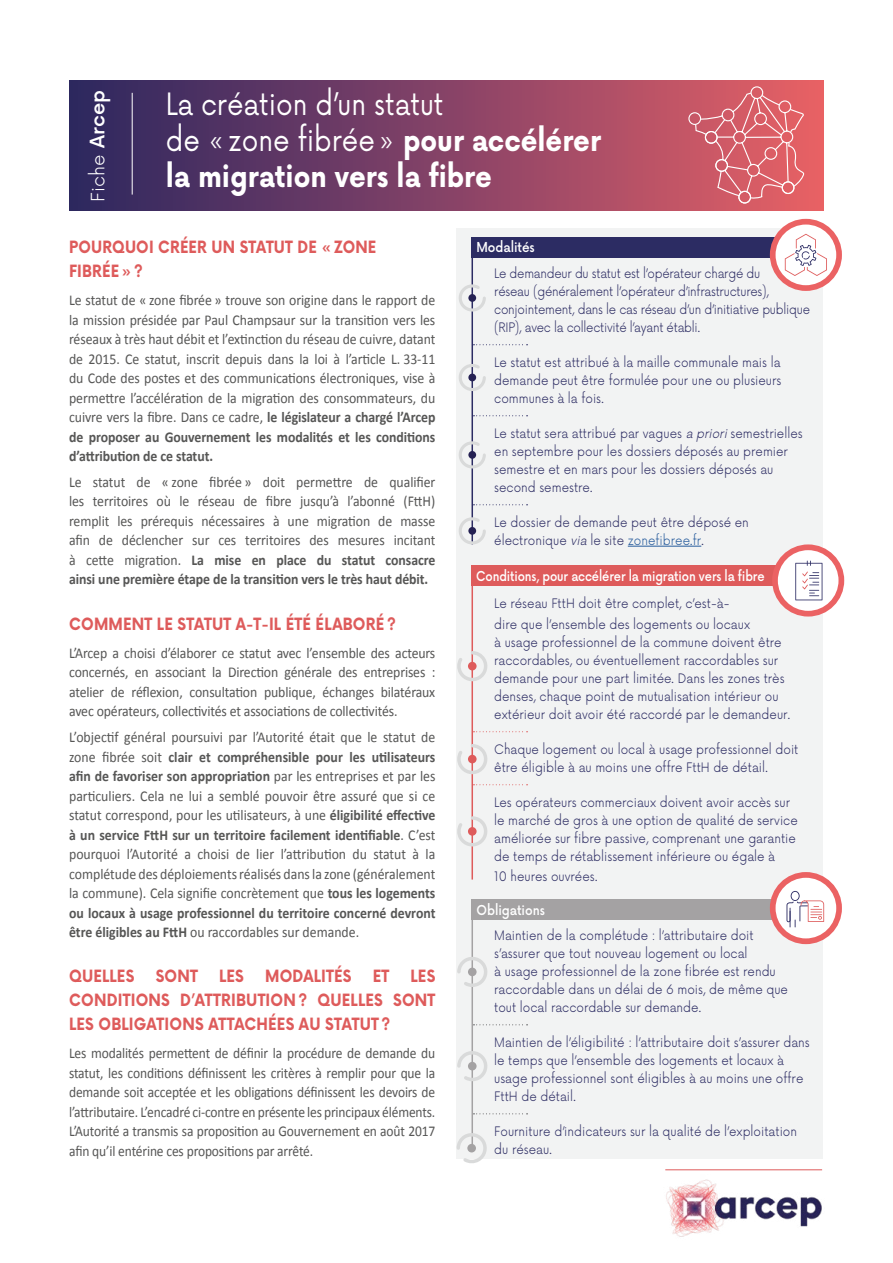
<style>
.page{position:relative;width:893px;height:1263px;background:#fff}
.page>*{position:absolute;margin:0;border:0;box-sizing:border-box;transform-origin:0 0}
.t1{font:700 30px/36px "Now Alt";color:#fff;scale:.88 1}
.t2{font:300 18px "Now Alt";color:#fff}
.t3{font:700 16.5px/24px "Now Alt";letter-spacing:.01em;color:#de5b5b;text-align:justify;scale:.89 1}
.t4{font:700 16.5px/24px "Now Alt";letter-spacing:.01em;color:#de5b5b;scale:.88 1}
.t5{font:15px/19.5px "Calibri";letter-spacing:-.01em;color:#565655;text-align:justify;scale:.92 1}
.t6{font:15px/19.5px "Calibri";letter-spacing:-.01em;color:#565655;text-align:justify;scale:.9 1}
.t7{font:500 13.35px "Now Alt";letter-spacing:-.01em;color:#fff;scale:.86 1}
.t8{font:500 13.35px "Now Alt";letter-spacing:-.01em;color:#fff;scale:.9 1}
.t9{font:300 12.75px/18px "Now Alt";color:#2c2c63;scale:.92 1}
.t10{font:300 12.75px/18px "Now Alt";letter-spacing:-.02em;color:#2c2c63;scale:.91 1}
.s1{font-weight:400}
.s2{font-weight:500;font-size:19.5px}
.s3{font-weight:700}
.s4{font-style:italic}
.s5{color:#255a9c}
</style>
<div class="page">
<img style="left:666px;top:1179px;width:156px;height:58px">
<hr style="left:665px;top:1169px;width:157px;height:1px;background:#de5b5b">
<div style="left:69px;top:80px;width:754px;height:130px;background:linear-gradient(to right,#2a2762,#e66067)"></div>
<hr style="left:132px;top:93px;width:1px;height:102px;background:#fff">
<div style="left:457px;top:228px;width:366px;height:931px;background:#f2f3f3"></div>
<div style="left:471px;top:899px;width:343px;height:20px;background:#a4a2a3"></div>
<svg style="left:473px;top:1024px;width:55px;height:1px"></svg>
<svg style="left:473px;top:1113px;width:55px;height:1px"></svg>
<div style="left:471px;top:237px;width:343px;height:20px;background:#2c2c63"></div>
<svg style="left:473px;top:344px;width:55px;height:1px"></svg>
<svg style="left:473px;top:415px;width:55px;height:1px"></svg>
<svg style="left:473px;top:504px;width:55px;height:1px"></svg>
<hr style="left:628px;top:546px;width:73px;height:1px;background:#255a9c">
<hr style="left:471px;top:239px;width:2px;height:305px;background:#2c2c63">
<svg style="left:456px;top:281px;width:30px;height:35px"></svg>
<div style="left:468px;top:294px;width:8px;height:8px;background:#252153;border-radius:50%"></div>
<svg style="left:456px;top:361px;width:30px;height:34px"></svg>
<div style="left:468px;top:374px;width:8px;height:7px;background:#252153;border-radius:50%"></div>
<svg style="left:456px;top:438px;width:30px;height:35px"></svg>
<div style="left:468px;top:451px;width:8px;height:8px;background:#252153;border-radius:50%"></div>
<svg style="left:456px;top:514px;width:30px;height:35px"></svg>
<div style="left:468px;top:527px;width:8px;height:8px;background:#252153;border-radius:50%"></div>
<div style="left:471px;top:565px;width:343px;height:21px;background:#de5b5b"></div>
<svg style="left:473px;top:731px;width:55px;height:1px"></svg>
<hr style="left:471px;top:567px;width:2px;height:312px;background:#de5b5b">
<hr style="left:471px;top:901px;width:2px;height:247px;background:#a4a2a3">
<svg style="left:456px;top:649px;width:31px;height:37px"></svg>
<div style="left:468px;top:662px;width:9px;height:8px;background:#de5b5b;border-radius:50%"></div>
<svg style="left:456px;top:742px;width:72px;height:43px"></svg>
<div style="left:468px;top:755px;width:9px;height:8px;background:#de5b5b;border-radius:50%"></div>
<svg style="left:456px;top:814px;width:31px;height:37px"></svg>
<div style="left:468px;top:827px;width:9px;height:9px;background:#de5b5b;border-radius:50%"></div>
<svg style="left:456px;top:952px;width:31px;height:39px"></svg>
<div style="left:468px;top:968px;width:9px;height:8px;background:#a4a2a3;border-radius:50%"></div>
<svg style="left:456px;top:1046px;width:31px;height:39px"></svg>
<div style="left:468px;top:1062px;width:9px;height:8px;background:#a4a2a3;border-radius:50%"></div>
<svg style="left:456px;top:1128px;width:31px;height:35px"></svg>
<div style="left:467px;top:1144px;width:9px;height:8px;background:#a4a2a3;border-radius:50%"></div>
<svg style="left:773px;top:222px;width:66px;height:66px"></svg>
<div style="left:770px;top:219px;width:72px;height:72px;border:6px solid #eb6263;border-radius:50%"></div>
<svg style="left:785px;top:234px;width:42px;height:42px"></svg>
<svg style="left:773px;top:875px;width:66px;height:66px;fill:#fff"></svg>
<div style="left:770px;top:872px;width:72px;height:72px;border:6px solid #eb6263;border-radius:50%"></div>
<svg style="left:786px;top:891px;width:38px;height:36px"></svg>
<svg style="left:775px;top:547px;width:66px;height:67px;fill:#fff"></svg>
<div style="left:772px;top:544px;width:72px;height:72px;border:6px solid #eb6263;border-radius:50%"></div>
<svg style="left:795px;top:561px;width:27px;height:39px"></svg>
<div style="left:738px;top:191px;width:13px;height:13px;border:1px solid #fff;border-radius:50%"></div>
<svg style="left:688px;top:86px;width:117px;height:113px"></svg>
<h1 class="t1" style="left:166px;top:85px;width:496px"><span class="s1">La création d’un statut<br>de «zone fibrée»</span> pour accélérer la migration vers la fibre</h1>
<p class="t2" style="left:84px;top:202px;width:113px;rotate:-90deg">Fiche <span class="s2">Arcep</span></p>
<p class="t4" style="left:69px;top:235px;width:351px">POURQUOI CRÉER UN STATUT DE «ZONE<br>FIBRÉE»?</p>
<p class="t5" style="left:69px;top:290px;width:400px">Le statut de « zone fibrée » trouve son origine dans le rapport de la mission présidée par Paul Champsaur sur la transition vers les réseaux à très haut débit et l’extinction du réseau de cuivre, datant de 2015. Ce statut, inscrit depuis dans la loi à l’article L. 33-11 du Code des postes et des communications électroniques, vise à permettre l’accélération de la migration des consommateurs, du cuivre vers la fibre. Dans ce cadre, <span class="s3">le législateur a chargé l’Arcep de proposer au Gouvernement les modalités et les conditions d’attribution de ce statut.</span></p>
<p class="t5" style="left:69px;top:472px;width:400px">Le statut de « zone fibrée » doit permettre de qualifier les territoires où le réseau de fibre jusqu’à l’abonné (FttH) remplit les prérequis nécessaires à une migration de masse afin de déclencher sur ces territoires des mesures incitant à cette migration. <span class="s3">La mise en place du statut consacre ainsi une première étape de la transition vers le très haut débit.</span></p>
<p class="t3" style="left:69px;top:611px;width:369px">COMMENT LE STATUT A-T-IL ÉTÉ ÉLABORÉ?</p>
<p class="t5" style="left:69px;top:643px;width:400px">L’Arcep a choisi d’élaborer ce statut avec l’ensemble des acteurs concernés, en associant la Direction générale des entreprises : atelier de réflexion, consultation publique, échanges bilatéraux avec opérateurs, collectivités et associations de collectivités.</p>
<p class="t5" style="left:69px;top:727px;width:400px">L’objectif général poursuivi par l’Autorité était que le statut de zone fibrée soit <span class="s3">clair et compréhensible pour les utilisateurs afin de favoriser son appropriation</span> par les entreprises et par les particuliers. Cela ne lui a semblé pouvoir être assuré que si ce statut correspond, pour les utilisateurs, à une <span class="s3">éligibilité effective à un service FttH sur un territoire facilement identifiable</span>. C’est pourquoi l’Autorité a choisi de lier l’attribution du statut à la complétude des déploiements réalisés dans la zone (généralement la commune). Cela signifie concrètement que <span class="s3">tous les logements ou locaux à usage professionnel du territoire concerné devront être éligibles au FttH</span> ou raccordables sur demande.</p>
<p class="t3" style="left:69px;top:964px;width:75px">QUELLES</p>
<p class="t3" style="left:156px;top:964px;width:49px">SONT</p>
<p class="t3" style="left:219px;top:964px;width:29px">LES</p>
<p class="t3" style="left:265px;top:964px;width:98px">MODALITÉS</p>
<p class="t3" style="left:373px;top:964px;width:20px">ET</p>
<p class="t8" style="left:476px;top:237px;width:66px">Modalités</p>
<p class="t10" style="left:494px;top:263px;width:349px">Le demandeur du statut est l’opérateur chargé du<br>réseau (généralement l’opérateur d’infrastructures), conjointement, dans le cas réseau d’un d’initiative publique (RIP), avec la collectivité l’ayant établi.</p>
<p class="t9" style="left:494px;top:352px;width:314px;text-align:justify">Le statut est attribué à la maille communale mais la demande peut être formulée pour une ou plusieurs communes à la fois.</p>
<p class="t9" style="left:494px;top:423px;width:337px">Le statut sera attribué par vagues <span class="s4">a priori</span>semestrielles en septembre pour les dossiers déposés au premier semestre et en mars pour les dossiers déposés au second semestre.</p>
<p class="t9" style="left:494px;top:512px;width:278px">Le dossier de demande peut être déposé en électronique <span class="s4">via</span> le site <span class="s5">zonefibree.fr</span>.</p>
<p class="t7" style="left:476px;top:566px;width:337px">Conditions, pour accélérer la migration vers la fibre</p>
<p class="t9" style="left:494px;top:593px;width:280px;line-height:20.2px">Le réseau FttH doit être complet, c’est-à&shy;dire que l’ensemble des logements ou locaux</p>
<p class="t9" style="left:494px;top:632px;width:324px">à usage professionnel de la commune doivent être raccordables, ou éventuellement raccordables sur demande pour une part limitée. Dans les zones très denses, chaque point de mutualisation intérieur ou extérieur doit avoir été raccordé par le demandeur.</p>
<p class="t9" style="left:494px;top:739px;width:332px">Chaque logement ou local à usage professionnel doit être éligible à au moins une offre FttH de détail.</p>
<p class="t9" style="left:494px;top:792px;width:332px">Les opérateurs commerciaux doivent avoir accès sur le marché de gros à une option de qualité de service améliorée sur fibre passive, comprenant une garantie de temps de rétablissement inférieure ou égale à</p>
<p class="t9" style="left:494px;top:866px;width:114px">10 heures ouvrées.</p>
<p class="t8" style="left:476px;top:899px;width:77px">Obligations</p>
<p class="t9" style="left:494px;top:925px;width:321px">Maintien de la complétude : l’attributaire doit s’assurer que tout nouveau logement ou local<br>à usage professionnel de la zone fibrée est rendu raccordable dans un délai de 6 mois, de même que tout local raccordable sur demande.</p>
<p class="t9" style="left:494px;top:1032px;width:344px">Maintien de l’éligibilité : l’attributaire doit s’assurer dans le temps que l’ensemble des logements et locaux à usage professionnel sont éligibles à au moins une offre FttH de détail.</p>
<p class="t9" style="left:494px;top:1121px;width:331px">Fourniture d’indicateurs sur la qualité de l’exploitation du réseau.</p>
<p class="t3" style="left:69px;top:964px;width:413px;text-indent:341px">LES CONDITIONS D’ATTRIBUTION? QUELLES SONT LES OBLIGATIONS ATTACHÉES AU STATUT?</p>
<p class="t6" style="left:69px;top:1044px;width:408px">Les modalités permettent de définir la procédure de demande du statut, les conditions définissent les critères à remplir pour que la demande soit acceptée et les obligations définissent les devoirs de l’attributaire. L’encadré ci-contre en présente les principaux éléments.<br>L’Autorité a transmis sa proposition au Gouvernement en août 2017 afin qu’il entérine ces propositions par arrêté.</p>
</div>
